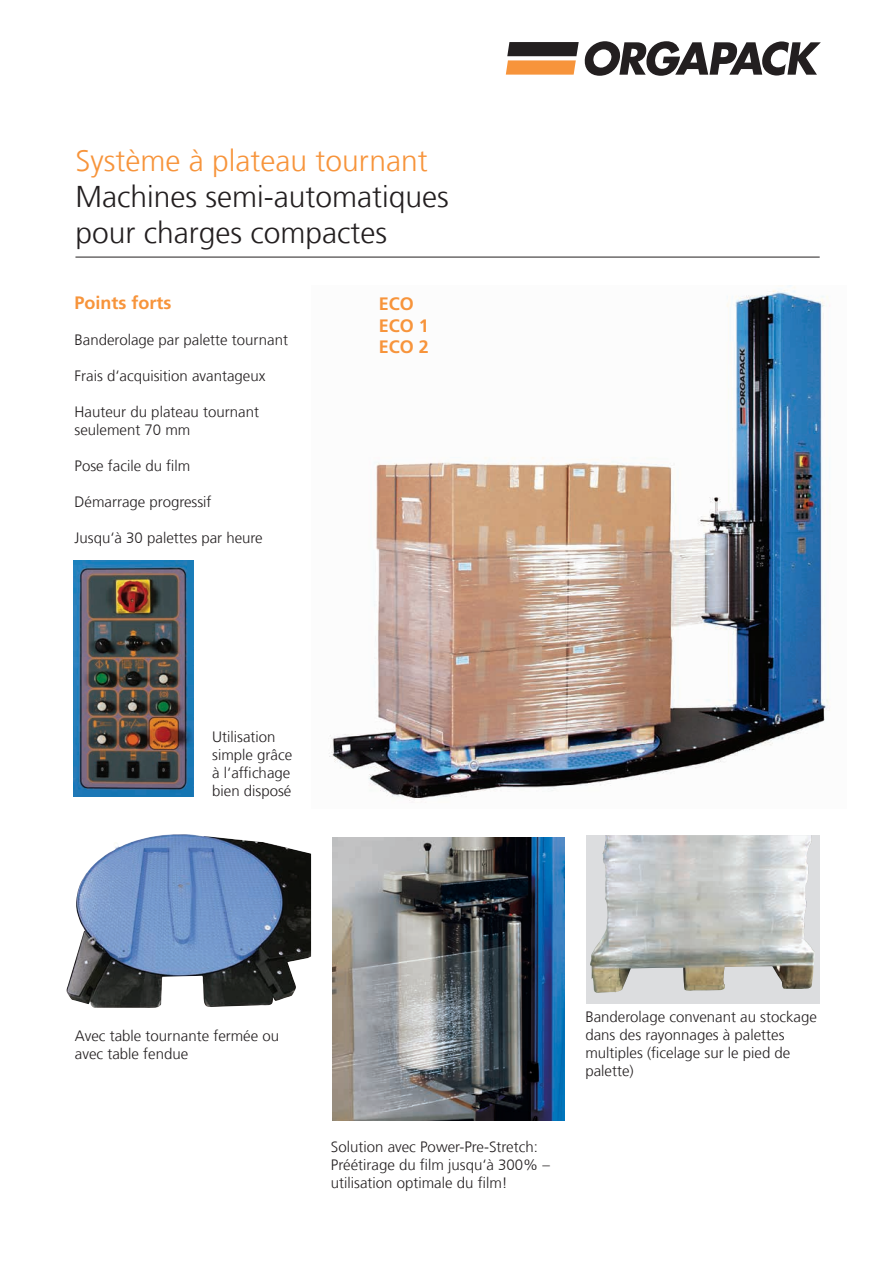
<style>
.page{position:relative;width:893px;height:1263px;background:#fff}
.page>*{position:absolute;margin:0;border:0;box-sizing:border-box;transform-origin:0 0}
.t1{font:300 30px "Frutiger LT Com";color:#231f20}
.t2{font:300 30px "Frutiger LT Com";color:#f7943b}
.t3{font:700 18px "Frutiger LT Com";color:#f7943b}
.t4{font:300 15px/18px "Frutiger LT Com";color:#231f20}
</style>
<div class="page">
<img style="left:329px;top:286px;width:501px;height:517px">
<img style="left:66px;top:834px;width:245px;height:174px">
<img style="left:73px;top:561px;width:120px;height:235px">
<img style="left:332px;top:837px;width:233px;height:283px">
<svg style="left:506px;top:41px;width:315px;height:35px"></svg>
<div style="left:586px;top:835px;width:234px;height:169px;background:#dcdddf"></div>
<img style="left:590px;top:835px;width:225px;height:158px">
<hr style="left:75px;top:257px;width:745px;height:1px;background:#231f20">
<p class="t2" style="left:75px;top:143px;width:354px">Système à plateau tournant</p>
<p class="t1" style="left:75px;top:179px;width:375px">Machines semi-automatiques</p>
<p class="t1" style="left:75px;top:215px;width:313px">pour charges compactes</p>
<p class="t3" style="left:75px;top:292px;width:99px">Points forts</p>
<p class="t4" style="left:75px;top:331px;width:215px">Banderolage par palette tournant</p>
<p class="t4" style="left:75px;top:367px;width:192px">Frais d‘acquisition avantageux</p>
<p class="t4" style="left:75px;top:403px;width:186px">Hauteur du plateau tournant</p>
<p class="t4" style="left:75px;top:421px;width:117px">seulement 70 mm</p>
<p class="t4" style="left:75px;top:457px;width:117px">Pose facile du film</p>
<p class="t4" style="left:75px;top:493px;width:138px">Démarrage progressif</p>
<p class="t4" style="left:75px;top:529px;width:190px">Jusqu‘à 30 palettes par heure</p>
<p class="t4" style="left:212px;top:728px;width:81px">Utilisation simple grâce</p>
<p class="t4" style="left:212px;top:764px;width:81px">à l‘affichage bien disposé</p>
<p class="t3" style="left:379px;top:293px;width:37px">ECO</p>
<p class="t3" style="left:379px;top:315px;width:52px">ECO 1</p>
<p class="t3" style="left:379px;top:337px;width:52px">ECO 2</p>
<p class="t4" style="left:75px;top:1027px;width:206px">Avec table tournante fermée ou avec table fendue</p>
<p class="t4" style="left:331px;top:1138px;width:208px">Solution avec Power-Pre-Stretch:</p>
<p class="t4" style="left:331px;top:1156px;width:220px">Préétirage du film jusqu‘à 300% –</p>
<p class="t4" style="left:331px;top:1174px;width:178px">utilisation optimale du film!</p>
<p class="t4" style="left:585px;top:1008px;width:233px">Banderolage convenant au stockage dans des rayonnages à palettes</p>
<p class="t4" style="left:585px;top:1044px;width:207px">multiples (ficelage sur le pied de palette)</p>
</div>
